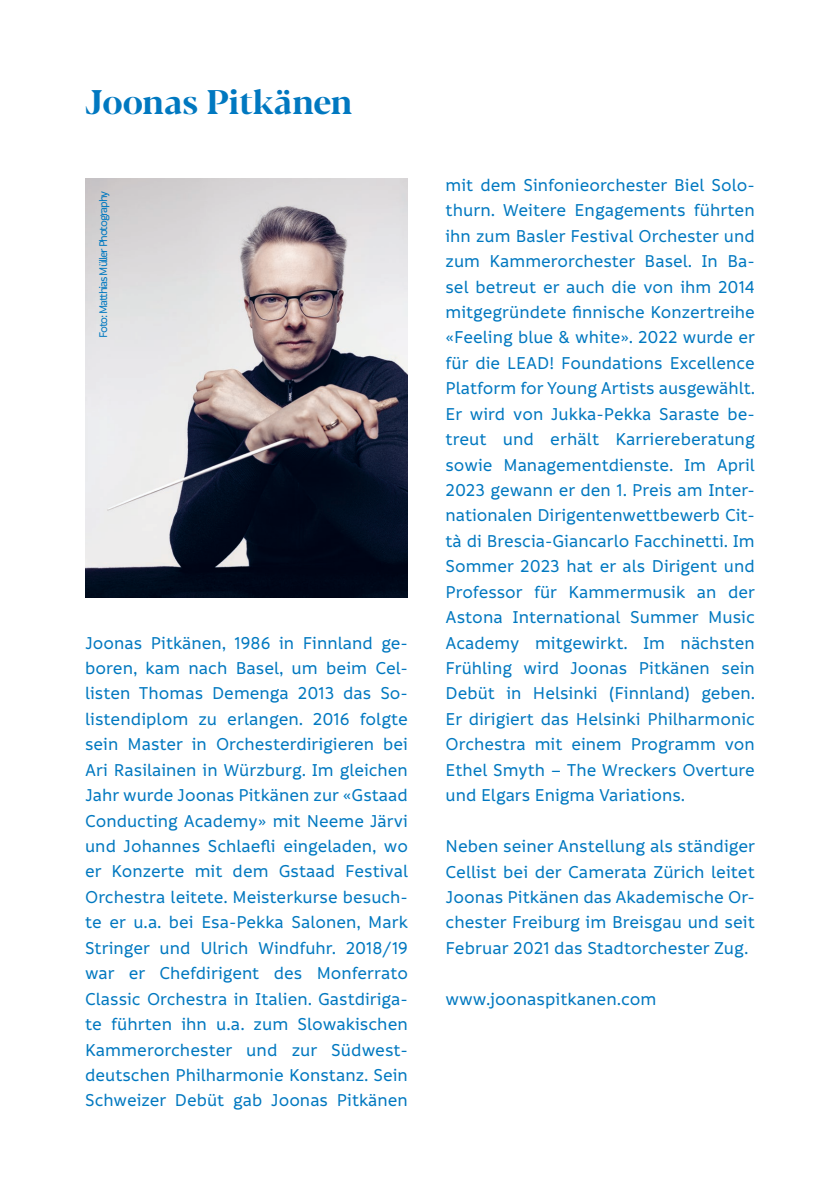
<style>
.page{position:relative;width:840px;height:1191px;background:#fff}
.page>*{position:absolute;margin:0;border:0;box-sizing:border-box;transform-origin:0 0}
.t1{font:700 34px "Blacker Display";color:#0078c0}
.t2{font:500 18.4px/25.4px "Informative";color:#0078c0;text-align:justify}
.t3{font:500 12px "Informative";letter-spacing:-.1em;color:#0078c0}
</style>
<div class="page">
<img style="left:85px;top:178px;width:323px;height:420px">
<h1 class="t1" style="left:85px;top:82px;width:268px">Joonas Pitkänen</h1>
<p class="t3" style="left:97px;top:338px;width:148px;rotate:-90deg">Foto:Matthias Müller Photography</p>
<p class="t2" style="left:85px;top:630px;width:324px">Joonas Pitkänen, 1986 in Finnland ge&shy;boren, kam nach Basel, um beim Cel&shy;listen Thomas Demenga 2013 das So&shy;listendiplom zu erlangen. 2016 folgte sein Master in Orchesterdirigieren bei Ari Rasilainen in Würzburg. Im gleichen Jahr wurde Joonas Pitkänen zur «Gstaad Conducting Academy» mit Neeme Järvi und Johannes Schlaefli eingeladen, wo er Konzerte mit dem Gstaad Festival Orchestra leitete. Meisterkurse besuch&shy;te er u.a. bei Esa-Pekka Salonen, Mark Stringer und Ulrich Windfuhr. 2018/19 war er Chefdirigent des Monferrato Classic Orchestra in Italien. Gastdiriga&shy;te führten ihn u.a. zum Slowakischen Kammerorchester und zur Südwest&shy;deutschen Philharmonie Konstanz. Sein Schweizer Debüt gab Joonas Pitkänen</p>
<p class="t2" style="left:445px;top:173px;width:311px">mit dem Sinfonieorchester Biel Solo&shy;thurn. Weitere Engagements führten ihn zum Basler Festival Orchester und zum Kammerorchester Basel. In Ba&shy;sel betreut er auch die von ihm 2014 mitgegründete finnische Konzertreihe «Feeling blue &amp; white». 2022 wurde er für die LEAD! Foundations Excellence Platform for Young Artists ausgewählt.<br>Er wird von Jukka-Pekka Saraste be&shy;treut und erhält Karriereberatung sowie Managementdienste. Im April 2023 gewann er den 1. Preis am Inter&shy;nationalen Dirigentenwettbewerb Cit&shy;tà di Brescia-Giancarlo Facchinetti. Im Sommer 2023 hat er als Dirigent und Professor für Kammermusik an der Astona International Summer Music Academy mitgewirkt. Im nächsten Frühling wird Joonas Pitkänen sein Debüt in Helsinki (Finnland) geben.<br>Er dirigiert das Helsinki Philharmonic Orchestra mit einem Programm von Ethel Smyth – The Wreckers Overture und Elgars Enigma Variations.</p>
<p class="t2" style="left:445px;top:834px;width:311px">Neben seiner Anstellung als ständiger Cellist bei der Camerata Zürich leitet Joonas Pitkänen das Akademische Or&shy;chester Freiburg im Breisgau und seit Februar 2021 das Stadtorchester Zug.</p>
<p class="t2" style="left:445px;top:986px;width:212px">www.joonaspitkanen.com</p>
</div>
